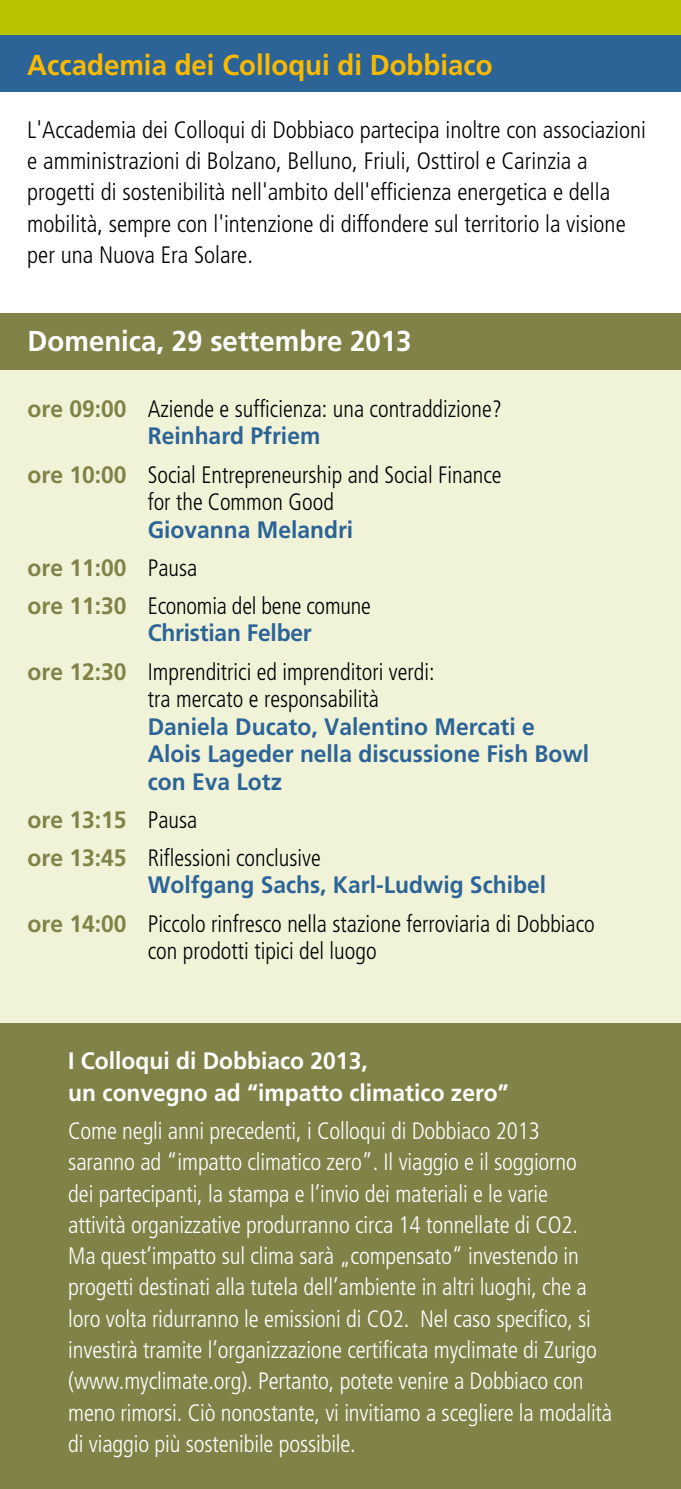
<style>
.page{position:relative;width:681px;height:1489px;background:#fff}
.page>*{position:absolute;margin:0;border:0;box-sizing:border-box;transform-origin:0 0}
.t1{font:700 28.75px "Frutiger";color:#fbba00;scale:.96 1}
.t2{font:700 28.75px "Frutiger";color:#fff;scale:.96 1}
.t3{font:300 condensed 23.75px/31.2px "Frutiger";letter-spacing:-.005em;color:#fff}
.t4{font:300 condensed 23.75px/38.2px "Frutiger";color:#000;scale:.96 1}
.t5{font:300 condensed 23.75px/31.2px "Frutiger";color:#000}
.t6{font:700 23.75px/27.5px "Frutiger";color:#2c6497;scale:.96 1}
.t7{font:700 23.75px/31.2px "Frutiger";color:#fff;scale:.96 1}
.s1{font-weight:700;font-stretch:normal;color:#818247}
.s2{font-weight:700;font-stretch:normal;color:#2c6497}
</style>
<div class="page">
<div style="left:0;top:312px;width:680px;height:711px;background:#f1f3d8"></div>
<div style="left:0;top:312px;width:680px;height:57px;background:#818247"></div>
<div style="left:0;top:1023px;width:680px;height:465px;background:#818247"></div>
<div style="left:0;top:0;width:680px;height:35px;background:#b9c400"></div>
<div style="left:0;top:35px;width:680px;height:57px;background:#2c6497"></div>
<p class="t1" style="left:27px;top:48px;width:486px">Accademia dei Colloqui di Dobbiaco</p>
<p class="t5" style="left:27px;top:114px;width:620px">L'Accademia dei Colloqui di Dobbiaco partecipa inoltre con associazioni e amministrazioni di Bolzano, Belluno, Friuli, Osttirol e Carinzia a progetti di sostenibilità nell'ambito dell'efficienza energetica e della mobilità, sempre con l'intenzione di diffondere sul territorio la visione per una Nuova Era Solare.</p>
<p class="t2" style="left:28px;top:324px;width:401px">Domenica, 29 settembre 2013</p>
<p class="t4" style="left:148px;top:395px;width:370px;line-height:27.5px;text-indent:-120px"><span class="s1">ore 09:00</span> Aziende e sufficienza: una contraddizione?<br><span class="s2">Reinhard Pfriem</span></p>
<p class="t4" style="left:148px;top:461px;width:370px;line-height:27.5px;text-indent:-120px"><span class="s1">ore 10:00</span> Social Entrepreneurship and Social Finance for the Common Good</p>
<p class="t4" style="left:28px;top:510px;width:359px;text-indent:120px"><span class="s2">Giovanna Melandri </span><span class="s1">ore 11:00</span> Pausa<br><span class="s1">ore 11:30</span> Economia del bene comune</p>
<p class="t4" style="left:28px;top:614px;width:425px;text-align:center"><span class="s2">Christian Felber<br></span><span class="s1">ore 12:30</span> Imprenditrici ed imprenditori verdi:</p>
<p class="t4" style="left:148px;top:680px;width:242px">tra mercato e responsabilità</p>
<p class="t6" style="left:148px;top:712px;width:461px">Daniela Ducato, Valentino Mercati e<br>Alois Lageder nella discussione Fish Bowl con Eva Lotz</p>
<p class="t4" style="left:28px;top:800px;width:307px"><span class="s1">ore 13:15</span> Pausa<br><span class="s1">ore 13:45</span> Riflessioni conclusive</p>
<p class="t4" style="left:28px;top:866px;width:592px;text-indent:120px"><span class="s2">Wolfgang Sachs, Karl-Ludwig Schibel<br></span><span class="s1">ore 14:00</span> Piccolo rinfresco nella stazione ferroviaria di Dobbiaco</p>
<p class="t4" style="left:148px;top:932px;width:240px">con prodotti tipici del luogo</p>
<p class="t7" style="left:68px;top:1045px;width:460px">I Colloqui di Dobbiaco 2013,<br>un convegno ad “impatto climatico zero”</p>
<p class="t3" style="left:68px;top:1115px;width:545px">Come negli anni precedenti, i Colloqui di Dobbiaco 2013 saranno ad “impatto climatico zero”. Il viaggio e il soggiorno<br>dei partecipanti, la stampa e l’invio dei materiali e le varie<br>attività organizzative produrranno circa 14 tonnellate di CO2.<br>Ma quest’impatto sul clima sarà „compensato“ investendo in progetti destinati alla tutela dell’ambiente in altri luoghi, che a loro volta ridurranno le emissioni di CO2. Nel caso specifico, si investirà tramite l’organizzazione certificata myclimate di Zurigo (www.myclimate.org). Pertanto, potete venire a Dobbiaco con meno rimorsi. Ciò nonostante, vi invitiamo a scegliere la modalità di viaggio più sostenibile possibile.</p>
</div>
